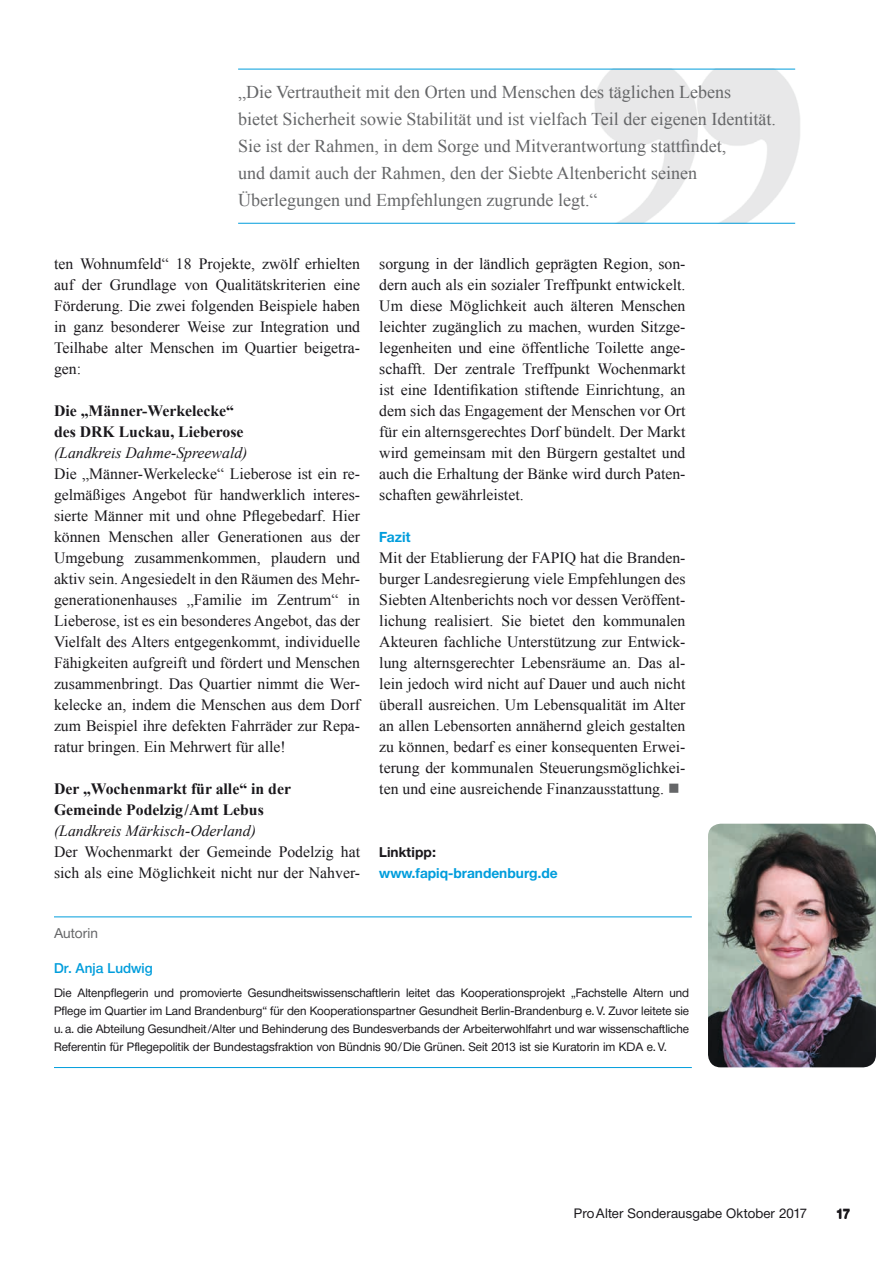
<style>
.page{position:relative;width:893px;height:1263px;background:#fff}
.page>*{position:absolute;margin:0;border:0;box-sizing:border-box;transform-origin:0 0}
.t1{font:18px/27px "Times New Roman";color:#656668}
.t2{font:15.75px/21px "Times New Roman";color:#1a181c}
.t3{font:700 15.75px/21px "Times New Roman";color:#1a181c}
.t4{font:italic 15.75px "Times New Roman";color:#1a181c}
.t5{font:700 14.25px "Neue Helvetica BQ";color:#009ddc}
.t6{font:700 13.95px "Neue Helvetica BQ";color:#009ddc}
.t7{font:500 13.95px "Neue Helvetica BQ";color:#009ddc}
.t8{font:700 13.95px "Neue Helvetica BQ";color:#1a181c}
.t9{font:13.95px "Neue Helvetica BQ";color:#656668}
.t10{font:13.5px "Neue Helvetica BQ";letter-spacing:.01em;color:#1a181c}
.t11{font:700 13.5px "Neue Helvetica BQ";color:#1a181c}
.t12{font:12px/18px "Neue Helvetica BQ";color:#1a181c}
.s1{color:#656668}
</style>
<div class="page">
<hr style="left:54px;top:1067px;width:638px;height:1px;background:#009ddc">
<hr style="left:54px;top:916px;width:638px;height:1px;background:#009ddc">
<img style="left:591px;top:68px;width:209px;height:155px">
<hr style="left:238px;top:69px;width:557px;height:1px;background:#009ddc">
<hr style="left:238px;top:223px;width:557px;height:1px;background:#009ddc">
<img style="left:708px;top:824px;width:168px;height:243px">
<p class="t1" style="left:238px;top:78px;width:539px">„Die Vertrautheit mit den Orten und Menschen des täglichen Lebens<br>bietet Sicherheit sowie Stabilität und ist vielfach Teil der eigenen Identität.</p>
<p class="t1" style="left:238px;top:132px;width:490px">Sie ist der Rahmen, in dem Sorge und Mitverantwortung stattfindet,</p>
<p class="t1" style="left:238px;top:159px;width:460px">und damit auch der Rahmen, den der Siebte Altenbericht seinen<br>Überlegungen und Empfehlungen zugrunde legt.“</p>
<p class="t2" style="left:54px;top:253px;width:308px">ten Wohnumfeld“ 18 Projekte, zwölf erhielten</p>
<p class="t2" style="left:54px;top:274px;width:308px">auf der Grundlage von Qualitätskriterien eine<br>Förderung. Die zwei folgenden Beispiele haben</p>
<p class="t2" style="left:54px;top:316px;width:308px">in ganz besonderer Weise zur Integration und</p>
<p class="t2" style="left:54px;top:337px;width:307px">Teilhabe alter Menschen im Quartier beigetra&shy;gen:</p>
<p class="t3" style="left:54px;top:400px;width:191px">Die „Männer-Werkelecke“ des DRK Luckau, Lieberose</p>
<p class="t4" style="left:54px;top:442px;width:195px">(Landkreis Dahme-Spreewald)</p>
<p class="t2" style="left:54px;top:463px;width:307px">Die „Männer-Werkelecke“ Lieberose ist ein re&shy;gelmäßiges Angebot für handwerklich interes-</p>
<p class="t2" style="left:54px;top:505px;width:308px">sierte Männer mit und ohne Pflegebedarf. Hier</p>
<p class="t2" style="left:54px;top:526px;width:308px;text-align:justify">können Menschen aller Generationen aus der Umgebung zusammenkommen, plaudern und aktiv sein. Angesiedelt in den Räumen des Mehr&shy;generationenhauses „Familie im Zentrum“ in Lieberose, ist es ein besonderes Angebot, das der Vielfalt des Alters entgegenkommt, individuelle Fähigkeiten aufgreift und fördert und Menschen zusammenbringt. Das Quartier nimmt die Wer&shy;kelecke an, indem die Menschen aus dem Dorf zum Beispiel ihre defekten Fahrräder zur Repa&shy;ratur bringen. Ein Mehrwert für alle!</p>
<p class="t3" style="left:54px;top:778px;width:238px">Der „Wochenmarkt für alle“ in der<br>Gemeinde Podelzig/Amt Lebus</p>
<p class="t4" style="left:54px;top:820px;width:203px">(Landkreis Märkisch-Oderland)</p>
<p class="t2" style="left:54px;top:841px;width:308px">Der Wochenmarkt der Gemeinde Podelzig hat</p>
<p class="t2" style="left:54px;top:862px;width:307px">sich als eine Möglichkeit nicht nur der Nahver-</p>
<p class="t2" style="left:379px;top:253px;width:308px;text-align:justify">sorgung in der ländlich geprägten Region, son&shy;dern auch als ein sozialer Treffpunkt entwickelt.<br>Um diese Möglichkeit auch älteren Menschen leichter zugänglich zu machen, wurden Sitzge&shy;legenheiten und eine öffentliche Toilette ange-</p>
<p class="t2" style="left:379px;top:358px;width:308px">schafft. Der zentrale Treffpunkt Wochenmarkt ist eine Identifikation stiftende Einrichtung, an</p>
<p class="t2" style="left:379px;top:400px;width:308px;text-align:justify">dem sich das Engagement der Menschen vor Ort für ein alternsgerechtes Dorf bündelt. Der Markt wird gemeinsam mit den Bürgern gestaltet und auch die Erhaltung der Bänke wird durch Paten&shy;schaften gewährleistet.</p>
<h5 class="t5" style="left:379px;top:528px;width:33px">Fazit</h5>
<p class="t2" style="left:379px;top:547px;width:308px;text-align:justify">Mit der Etablierung der FAPIQ hat die Branden&shy;burger Landesregierung viele Empfehlungen des Siebten Altenberichts noch vor dessen Veröffent&shy;lichung realisiert. Sie bietet den kommunalen Akteuren fachliche Unterstützung zur Entwick&shy;lung alternsgerechter Lebensräume an. Das al&shy;lein jedoch wird nicht auf Dauer und auch nicht überall ausreichen. Um Lebensqualität im Alter an allen Lebensorten annähernd gleich gestalten zu können, bedarf es einer konsequenten Erwei&shy;terung der kommunalen Steuerungsmöglichkei&shy;ten und eine ausreichende Finanzausstattung. <span class="s1">■</span></p>
<p class="t8" style="left:379px;top:843px;width:58px">Linktipp:</p>
<h5 class="t6" style="left:379px;top:864px;width:180px">www.fapiq-brandenburg.de</h5>
<p class="t9" style="left:54px;top:925px;width:45px">Autorin</p>
<p class="t7" style="left:54px;top:959px;width:100px">Dr. Anja Ludwig</p>
<p class="t12" style="left:54px;top:984px;width:637px">Die Altenpflegerin und promovierte Gesundheitswissenschaftlerin leitet das Kooperationsprojekt „Fachstelle Altern und<br>Pflege im Quartier im Land Brandenburg“ für den Kooperationspartner Gesundheit Berlin-Brandenburg e. V. Zuvor leitete sie</p>
<p class="t12" style="left:54px;top:1020px;width:637px">u. a. die Abteilung Gesundheit/Alter und Behinderung des Bundesverbands der Arbeiterwohlfahrt und war wissenschaftliche<br>Referentin für Pflegepolitik der Bundestagsfraktion von Bündnis 90/Die Grünen. Seit 2013 ist sie Kuratorin im KDA e. V.</p>
<p class="t10" style="left:574px;top:1205px;width:235px">ProAlter Sonderausgabe Oktober 2017</p>
<p class="t11" style="left:836px;top:1205px;width:16px">17</p>
</div>
